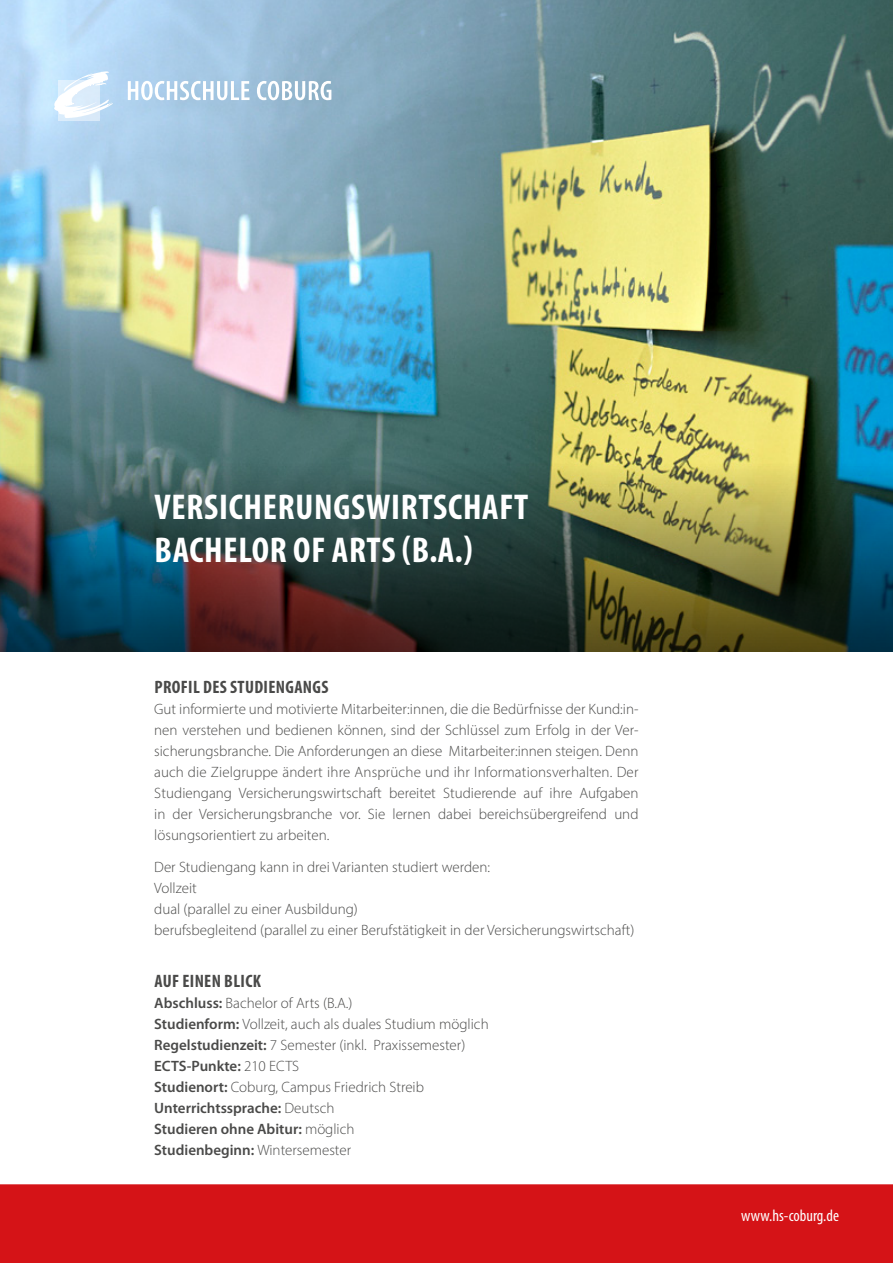
<style>
.page{position:relative;width:893px;height:1263px;background:#fff}
.page>*{position:absolute;margin:0;border:0;box-sizing:border-box;transform-origin:0 0}
.t1{font:700 condensed 36px/43.2px "Myriad Pro";letter-spacing:.02em;color:#fff}
.t2{font:700 condensed 18px "Myriad Pro";letter-spacing:.02em;color:#4a4a49}
.t3{font:condensed 16.5px "Myriad Pro";color:#fff}
.t4{font:300 15px/21px "Myriad Pro";color:#4a4a49}
.s1{font-weight:600}
</style>
<div class="page">
<img style="left:0;top:0;width:893px;height:462px">
<img style="left:0;top:462px;width:893px;height:190px">
<div style="left:58px;top:81px;width:42px;height:40px;background:#d9eaf9"></div>
<svg style="left:54px;top:71px;width:59px;height:47px"></svg>
<svg style="left:128px;top:81px;width:121px;height:19px"></svg>
<svg style="left:257px;top:81px;width:74px;height:19px"></svg>
<div style="left:0;top:1184px;width:893px;height:79px;background:#d51317"></div>
<h1 class="t1" style="left:155px;top:484px;width:375px">VERSICHERUNGSWIRTSCHAFT<br>BACHELOR OF ARTS (B.A.)</h1>
<p class="t2" style="left:154px;top:676px;width:176px">PROFIL DES STUDIENGANGS</p>
<p class="t4" style="left:154px;top:698px;width:486px;text-align:justify">Gut informierte und motivierte Mitarbeiter:innen, die die Bedürfnisse der Kund:in&shy;nen verstehen und bedienen können, sind der Schlüssel zum Erfolg in der Ver&shy;sicherungsbranche. Die Anforderungen an diese Mitarbeiter:innen steigen. Denn auch die Zielgruppe ändert ihre Ansprüche und ihr Informationsverhalten. Der Studiengang Versicherungswirtschaft bereitet Studierende auf ihre Aufgaben in der Versicherungsbranche vor. Sie lernen dabei bereichsübergreifend und lösungsorientiert zu arbeiten.</p>
<p class="t4" style="left:154px;top:856px;width:482px">Der Studiengang kann in drei Varianten studiert werden:<br>Vollzeit<br>dual (parallel zu einer Ausbildung)<br>berufsbegleitend (parallel zu einer Berufstätigkeit in der Versicherungswirtschaft)</p>
<p class="t2" style="left:154px;top:970px;width:108px">AUF EINEN BLICK</p>
<p class="t4" style="left:154px;top:992px;width:336px"><span class="s1">Abschluss:</span> Bachelor of Arts (B.A.)<br><span class="s1">Studienform:</span> Vollzeit, auch als duales Studium möglich <span class="s1">Regelstudienzeit:</span> 7 Semester (inkl. Praxissemester)<br><span class="s1">ECTS-Punkte:</span> 210 ECTS<br><span class="s1">Studienort:</span> Coburg, Campus Friedrich Streib <span class="s1">Unterrichtssprache:</span> Deutsch<br><span class="s1">Studieren ohne Abitur:</span> möglich<br><span class="s1">Studienbeginn:</span> Wintersemester</p>
<p class="t3" style="left:741px;top:1206px;width:99px">www.hs-coburg.de</p>
</div>
